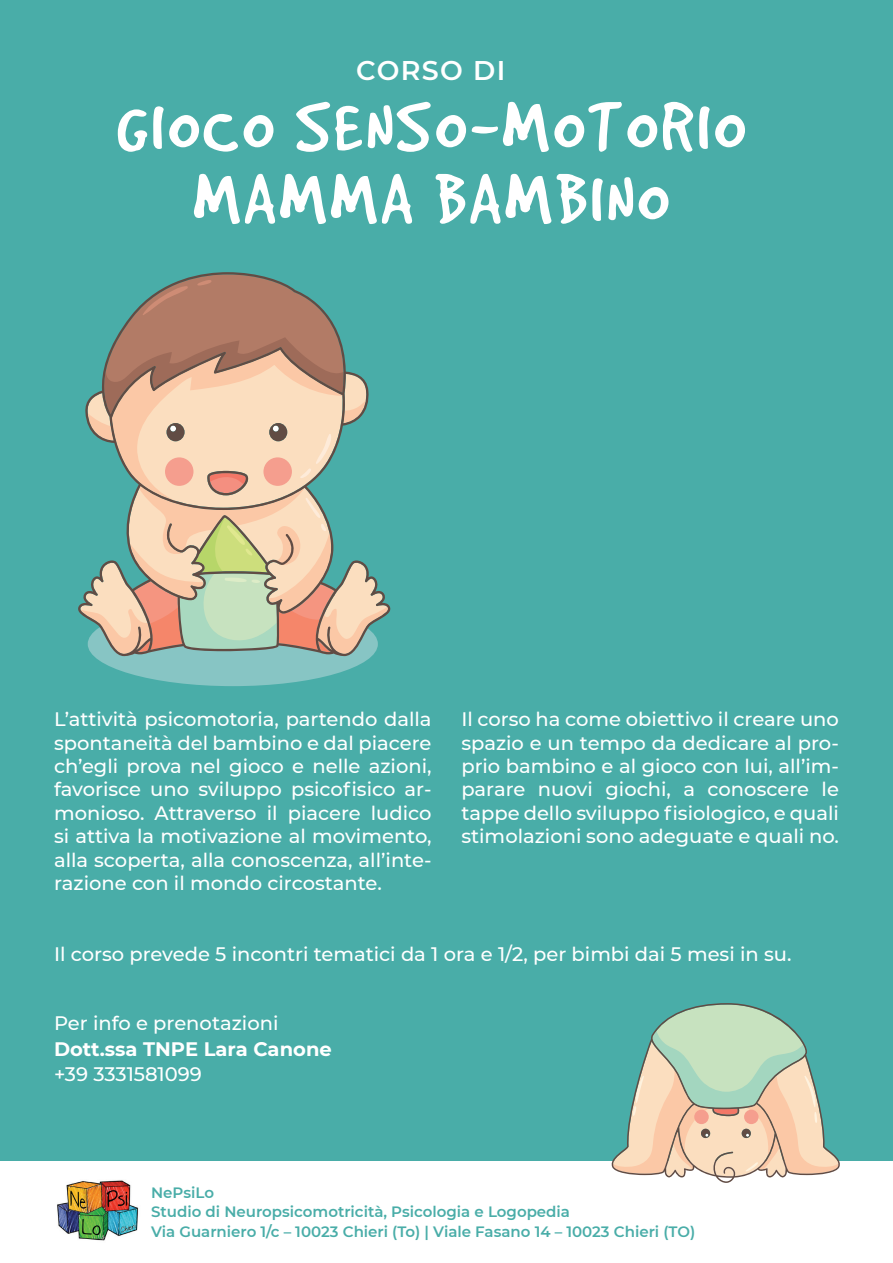
<style>
.page{position:relative;width:893px;height:1263px;background:#fff}
.page>*{position:absolute;margin:0;border:0;box-sizing:border-box;transform-origin:0 0}
.t1{font:78px/72px "Good Dog Cool";letter-spacing:.05em;color:#fff;text-align:center}
.t2{font:600 27px "Montserrat";letter-spacing:.05em;color:#fff}
.t3{font:500 19.5px/23.4px "Montserrat";color:#fff;text-align:justify}
.t4{font:700 19.5px "Montserrat";color:#fff}
.t5{font:600 15px/19.5px "Montserrat";color:#49ada8}
</style>
<div class="page">
<div style="left:0;top:0;width:893px;height:1161px;background:#49ada8"></div>
<div style="left:88px;top:602px;width:290px;height:84px;background:#87c5c4;border-radius:50%"></div>
<svg style="left:79px;top:274px;width:310px;height:380px"></svg>
<svg style="left:611px;top:1003px;width:229px;height:180px"></svg>
<img style="left:57px;top:1180px;width:82px;height:61px">
<h2 class="t2" style="left:356px;top:51px;width:151px">CORSO DI</h2>
<h1 class="t1" style="left:116px;top:90px;width:630px">GIOCO SENSO-MOTORIO<br>MAMMA BAMBINO</h1>
<p class="t3" style="left:54px;top:707px;width:379px">L’attività psicomotoria, partendo dalla spontaneità del bambino e dal piacere ch’egli prova nel gioco e nelle azioni, favorisce uno sviluppo psicofisico ar&shy;monioso. Attraverso il piacere ludico si attiva la motivazione al movimento, alla scoperta, alla conoscenza, all’inte&shy;razione con il mondo circostante.</p>
<p class="t3" style="left:461px;top:707px;width:379px">Il corso ha come obiettivo il creare uno spazio e un tempo da dedicare al pro&shy;prio bambino e al gioco con lui, all’im&shy;parare nuovi giochi, a conoscere le tappe dello sviluppo fisiologico, e quali stimolazioni sono adeguate e quali no.</p>
<p class="t3" style="left:54px;top:941px;width:739px">Il corso prevede 5 incontri tematici da 1 ora e 1/2, per bimbi dai 5 mesi in su.</p>
<p class="t3" style="left:54px;top:1011px;width:226px">Per info e prenotazioni</p>
<p class="t4" style="left:54px;top:1035px;width:279px">Dott.ssa TNPE Lara Canone</p>
<p class="t3" style="left:54px;top:1062px;width:149px">+39 3331581099</p>
<p class="t5" style="left:151px;top:1182px;width:546px">NePsiLo<br>Studio di Neuropsicomotricità, Psicologia e Logopedia<br>Via Guarniero 1/c – 10023 Chieri (To) | Viale Fasano 14 – 10023 Chieri (TO)</p>
</div>
